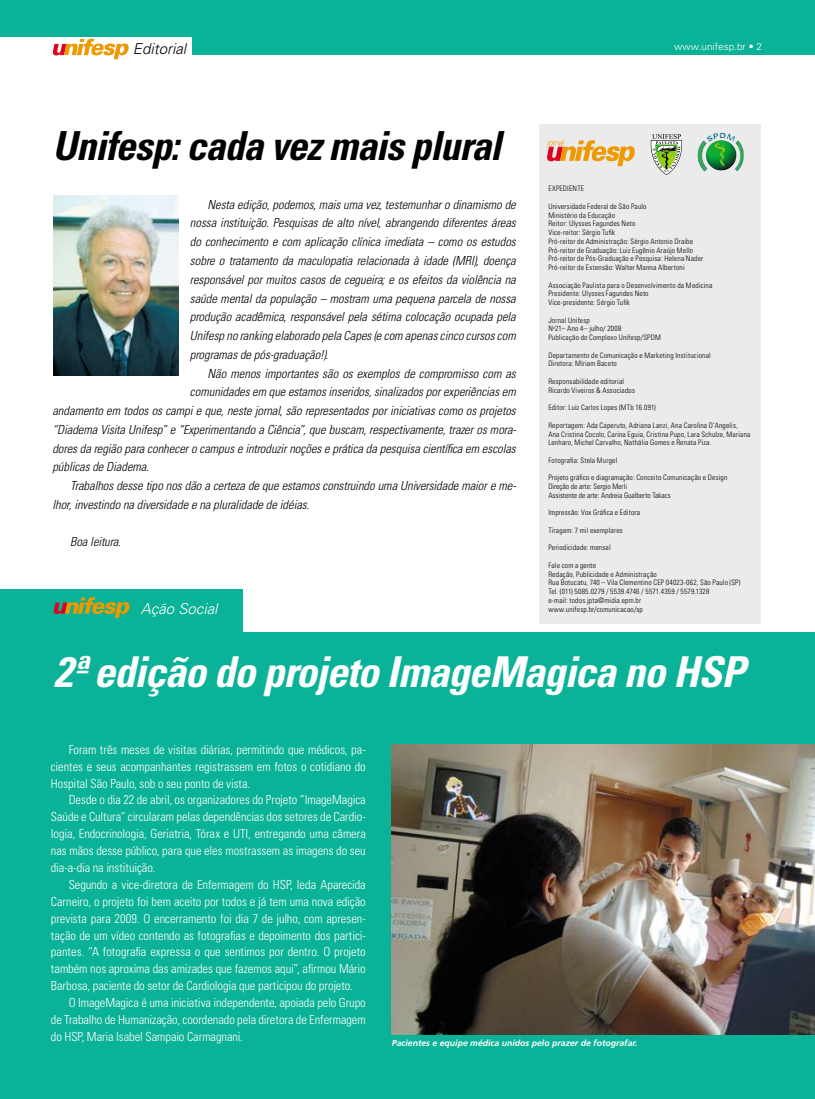
<style>
.page{position:relative;width:815px;height:1099px;background:#fff}
.page>*{position:absolute;margin:0;border:0;box-sizing:border-box;transform-origin:0 0}
.t1{font:italic 700 condensed 42.5px "Univers";letter-spacing:-.025em;color:#fff}
.t2{font:italic 700 condensed 40px "Univers";letter-spacing:-.025em;color:#000}
.t3{font:italic 300 15px "Univers";color:#fff}
.t4{font:italic 300 15px "Univers";color:#000}
.t5{font:italic 300 condensed 12.5px/18.8px "Univers";color:#000;text-align:justify}
.t6{font:300 condensed 12.5px/16.9px "Univers";letter-spacing:-.005em;color:#fff;text-align:justify}
.t7{font:300 10px "Univers";color:#fff}
.t8{font:italic 700 8.75px "Frutiger";color:#fff}
.t9{font:300 condensed 7.5px/8.8px "Univers";letter-spacing:.025em;color:#000}
.t10{font:300 condensed 7.5px/8.8px "Univers";color:#000}
</style>
<div class="page">
<div style="left:0;top:632px;width:815px;height:466px;background:#0ab297"></div>
<div style="left:0;top:589px;width:242px;height:58px;background:#0ab297"></div>
<div style="left:539px;top:124px;width:222px;height:500px;background:#ebebeb"></div>
<svg style="left:547px;top:139px;width:88px;height:27px"></svg>
<img style="left:697px;top:132px;width:47px;height:40px">
<svg style="left:651px;top:134px;width:31px;height:41px"></svg>
<div style="left:0;top:0;width:815px;height:36px;background:#0ab297"></div>
<div style="left:192px;top:0;width:623px;height:54px;background:#0ab297"></div>
<svg style="left:52px;top:39px;width:77px;height:20px"></svg>
<svg style="left:53px;top:597px;width:77px;height:21px"></svg>
<img style="left:54px;top:195px;width:125px;height:180px">
<img style="left:392px;top:744px;width:423px;height:290px">
<h3 class="t4" style="left:133px;top:40px;width:55px">Editorial</h3>
<h3 class="t7" style="left:674px;top:40px;width:89px">www.unifesp.br • 2</h3>
<h2 class="t2" style="left:52px;top:121px;width:450px">Unifesp: cada vez mais plural</h2>
<p class="t5" style="left:190px;top:195px;width:327px;text-indent:18px">Nesta edição, podemos, mais uma vez, testemunhar o dinamismo de nossa instituição. Pesquisas de alto nível, abrangendo diferentes áreas do conhecimento e com aplicação clínica imediata – como os estudos sobre o tratamento da maculopatia relacionada à idade (MRI), doença responsável por muitos casos de cegueira; e os efeitos da violência na saúde mental da população – mostram uma pequena parcela de nossa produção acadêmica, responsável pela sétima colocação ocupada pela Unifesp no ranking elaborado pela Capes (e com apenas cinco cursos com programas de pós-graduação!).</p>
<h3 class="t5" style="left:208px;top:363px;width:310px">Não menos importantes são os exemplos de compromisso com as</h3>
<h3 class="t5" style="left:190px;top:382px;width:327px">comunidades em que estamos inseridos, sinalizados por experiências em</h3>
<h3 class="t5" style="left:52px;top:401px;width:465px">andamento em todos os campi e que, neste jornal, são representados por iniciativas como os projetos</h3>
<h3 class="t5" style="left:52px;top:420px;width:465px">“Diadema Visita Unifesp” e “Experimentando a Ciência”, que buscam, respectivamente, trazer os mora-</h3>
<h3 class="t5" style="left:52px;top:438px;width:465px">dores da região para conhecer o campus e introduzir noções e prática da pesquisa científica em escolas</h3>
<h3 class="t5" style="left:52px;top:457px;width:98px">públicas de Diadema.</h3>
<h3 class="t5" style="left:70px;top:476px;width:448px">Trabalhos desse tipo nos dão a certeza de que estamos construindo uma Universidade maior e me-</h3>
<h3 class="t5" style="left:52px;top:495px;width:258px">lhor, investindo na diversidade e na pluralidade de idéias.</h3>
<h3 class="t5" style="left:70px;top:532px;width:52px">Boa leitura.</h3>
<h3 class="t3" style="left:141px;top:599px;width:78px">Ação Social</h3>
<p class="t9" style="left:548px;top:184px;width:37px">EXPEDIENTE</p>
<p class="t9" style="left:548px;top:202px;width:156px">Universidade Federal de São Paulo<br>Ministério da Educação<br>Reitor: Ulysses Fagundes Neto<br>Vice-reitor: Sérgio Tufik<br>Pró-reitor de Administração: Sérgio Antonio Draibe Pró-reitor de Graduação: Luiz Eugênio Araújo Mello Pró-reitor de Pós-Graduação e Pesquisa: Helena Nader Pró-reitor de Extensão: Walter Manna Albertoni</p>
<p class="t9" style="left:548px;top:280px;width:166px">Associação Paulista para o Desenvolvimento da Medicina<br>Presidente: Ulysses Fagundes Neto<br>Vice-presidente: Sérgio Tufik</p>
<p class="t9" style="left:548px;top:315px;width:114px">Jornal Unifesp<br>N<sup>o</sup>21– Ano 4– julho/ 2008<br>Publicação do Complexo Unifesp/SPDM</p>
<p class="t9" style="left:548px;top:350px;width:164px">Departamento de Comunicação e Marketing Institucional<br>Diretora: Míriam Baceto</p>
<p class="t9" style="left:548px;top:377px;width:88px">Responsabilidade editorial<br>Ricardo Viveiros &amp; Associados</p>
<p class="t9" style="left:548px;top:403px;width:109px">Editor: Luiz Carlos Lopes (MTb 16.091)</p>
<p class="t9" style="left:548px;top:420px;width:204px">Reportagem: Ada Caperuto, Adriana Lanzi, Ana Carolina D’Angelis,<br>Ana Cristina Cocolo, Carina Eguia, Cristina Pupo, Lara Schulze, Mariana<br>Lenharo, Michel Carvalho, Nathália Gomes e Renata Piza.</p>
<p class="t9" style="left:548px;top:455px;width:71px">Fotografia: Stela Murgel</p>
<p class="t10" style="left:548px;top:473px;width:181px">Projeto gráfico e diagramação: Conceito Comunicação e Design<br>Direção de arte: Sergio Merli<br>Assistente de arte: Andreia Gualberto Takacs</p>
<p class="t9" style="left:548px;top:508px;width:93px">Impressão: Vox Gráfica e Editora</p>
<p class="t9" style="left:548px;top:525px;width:76px">Tiragem: 7 mil exemplares</p>
<p class="t9" style="left:548px;top:543px;width:64px">Periodicidade: mensal</p>
<p class="t9" style="left:548px;top:560px;width:194px">Fale com a gente<br>Redação, Publicidade e Administração<br>Rua Botucatu, 740 – Vila Clementino CEP 04023-062, São Paulo (SP)<br>Tel. (011) 5085.0279 / 5539.4746 / 5571.4359 / 5579.1328<br>e-mail: todos.jpta@midia.epm.br<br>www.unifesp.br/comunicacao/sp</p>
<h1 class="t1" style="left:54px;top:646px;width:693px">2ª edição do projeto ImageMagica no HSP</h1>
<h3 class="t6" style="left:51px;top:740px;width:316px;text-indent:18px">Foram três meses de visitas diárias, permitindo que médicos, pa&shy;cientes e seus acompanhantes registrassem em fotos o cotidiano do Hospital São Paulo, sob o seu ponto de vista.</h3>
<p class="t6" style="left:51px;top:791px;width:316px;text-indent:18px">Desde o dia 22 de abril, os organizadores do Projeto “ImageMagica Saúde e Cultura” circularam pelas dependências dos setores de Cardio&shy;logia, Endocrinologia, Geriatria, Tórax e UTI, entregando uma câmera nas mãos desse público, para que eles mostrassem as imagens do seu dia-a-dia na instituição.</p>
<p class="t6" style="left:51px;top:875px;width:316px;text-indent:18px">Segundo a vice-diretora de Enfermagem do HSP, Ieda Aparecida Carneiro, o projeto foi bem aceito por todos e já tem uma nova edição prevista para 2009. O encerramento foi dia 7 de julho, com apresen&shy;tação de um vídeo contendo as fotografias e depoimento dos partici&shy;pantes. “A fotografia expressa o que sentimos por dentro. O projeto também nos aproxima das amizades que fazemos aqui”, afirmou Mário Barbosa, paciente do setor de Cardiologia que participou do projeto.</p>
<h3 class="t6" style="left:51px;top:994px;width:316px;text-indent:18px">O ImageMagica é uma iniciativa independente, apoiada pelo Grupo de Trabalho de Humanização, coordenado pela diretora de Enfermagem do HSP, Maria Isabel Sampaio Carmagnani.</h3>
<p class="t8" style="left:392px;top:1037px;width:247px">Pacientes e equipe médica unidos pelo prazer de fotografar.</p>
</div>
